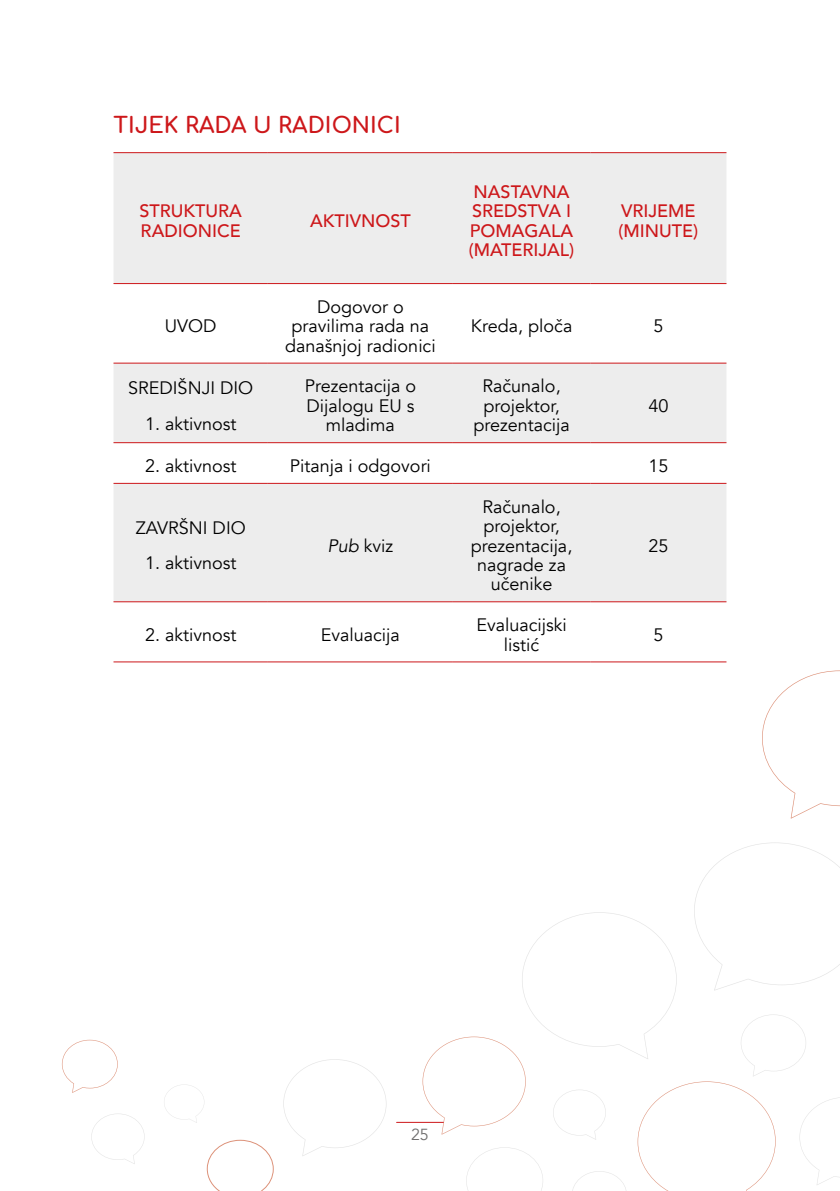
<style>
.page{position:relative;width:840px;height:1191px;background:#fff}
.page>*{position:absolute;margin:0;border:0;box-sizing:border-box;transform-origin:0 0}
.t1{font:700 22px "Comfortaa";color:#cd171a}
.t2{font:18px/19.4px "Avenir";color:#000;text-align:center}
.t3{font:500 18px/19.4px "Avenir";color:#cd171a}
.t4{font:16px "Avenir";color:#706f6f}
.s1{font-style:italic}
</style>
<div class="page">
<hr style="left:396px;top:1121px;width:47px;height:1px;background:#cd171a">
<svg style="left:91px;top:1113px;width:53px;height:51px"></svg>
<svg style="left:62px;top:1039px;width:56px;height:53px"></svg>
<svg style="left:207px;top:1139px;width:66px;height:52px"></svg>
<svg style="left:164px;top:1084px;width:40px;height:38px"></svg>
<svg style="left:762px;top:670px;width:77px;height:148px"></svg>
<svg style="left:283px;top:1059px;width:103px;height:97px"></svg>
<svg style="left:422px;top:842px;width:417px;height:349px"></svg>
<svg style="left:113px;top:153px;width:613px;height:448px;fill:#ededed"></svg>
<hr style="left:113px;top:152px;width:155px;height:1px;background:#cd171a">
<hr style="left:268px;top:152px;width:184px;height:1px;background:#cd171a">
<hr style="left:452px;top:152px;width:138px;height:1px;background:#cd171a">
<hr style="left:590px;top:152px;width:136px;height:1px;background:#cd171a">
<hr style="left:113px;top:283px;width:155px;height:1px;background:#cd171a">
<hr style="left:268px;top:283px;width:184px;height:1px;background:#cd171a">
<hr style="left:452px;top:283px;width:138px;height:1px;background:#cd171a">
<hr style="left:590px;top:283px;width:136px;height:1px;background:#cd171a">
<hr style="left:113px;top:362px;width:155px;height:1px;background:#cd171a">
<hr style="left:268px;top:362px;width:184px;height:1px;background:#cd171a">
<hr style="left:452px;top:362px;width:138px;height:1px;background:#cd171a">
<hr style="left:590px;top:362px;width:136px;height:1px;background:#cd171a">
<hr style="left:113px;top:442px;width:155px;height:1px;background:#cd171a">
<hr style="left:268px;top:442px;width:184px;height:1px;background:#cd171a">
<hr style="left:452px;top:442px;width:138px;height:1px;background:#cd171a">
<hr style="left:590px;top:442px;width:136px;height:1px;background:#cd171a">
<hr style="left:113px;top:483px;width:155px;height:1px;background:#cd171a">
<hr style="left:268px;top:483px;width:184px;height:1px;background:#cd171a">
<hr style="left:452px;top:483px;width:138px;height:1px;background:#cd171a">
<hr style="left:590px;top:483px;width:136px;height:1px;background:#cd171a">
<hr style="left:113px;top:601px;width:155px;height:1px;background:#cd171a">
<hr style="left:268px;top:601px;width:184px;height:1px;background:#cd171a">
<hr style="left:452px;top:601px;width:138px;height:1px;background:#cd171a">
<hr style="left:590px;top:601px;width:136px;height:1px;background:#cd171a">
<hr style="left:113px;top:661px;width:155px;height:1px;background:#cd171a">
<hr style="left:268px;top:661px;width:184px;height:1px;background:#cd171a">
<hr style="left:452px;top:661px;width:138px;height:1px;background:#cd171a">
<hr style="left:590px;top:661px;width:136px;height:1px;background:#cd171a">
<p class="t1" style="left:113px;top:104px;width:288px">TIJEK RADA U RADIONICI</p>
<p class="t3" style="left:139px;top:200px;width:104px">STRUKTURA<br>RADIONICE</p>
<p class="t3" style="left:310px;top:210px;width:102px">AKTIVNOST</p>
<p class="t2" style="left:165px;top:317px;width:53px">UVOD</p>
<p class="t2" style="left:285px;top:297px;width:152px">Dogovor o pravilima rada na današnjoj radionici</p>
<p class="t3" style="left:468px;top:181px;width:107px">NASTAVNA<br>SREDSTVA I<br>POMAGALA (MATERIJAL)</p>
<p class="t3" style="left:618px;top:200px;width:81px">VRIJEME (MINUTE)</p>
<p class="t2" style="left:470px;top:317px;width:103px">Kreda, ploča</p>
<p class="t2" style="left:653px;top:317px;width:12px">5</p>
<p class="t2" style="left:128px;top:378px;width:126px">SREDIŠNJI DIO</p>
<p class="t2" style="left:145px;top:414px;width:93px">1. aktivnost</p>
<p class="t2" style="left:304px;top:377px;width:113px">Prezentacija o<br>Dijalogu EU s mladima</p>
<p class="t2" style="left:473px;top:377px;width:98px">Računalo, projektor, prezentacija</p>
<p class="t2" style="left:648px;top:396px;width:22px">40</p>
<p class="t2" style="left:145px;top:456px;width:93px">2. aktivnost</p>
<p class="t2" style="left:290px;top:456px;width:142px">Pitanja i odgovori</p>
<p class="t2" style="left:648px;top:456px;width:22px">15</p>
<p class="t2" style="left:136px;top:518px;width:111px">ZAVRŠNI DIO</p>
<p class="t2" style="left:145px;top:553px;width:93px">1. aktivnost</p>
<p class="t2" style="left:327px;top:536px;width:67px"><span class="s1">Pub</span> kviz</p>
<p class="t2" style="left:470px;top:497px;width:103px">Računalo, projektor, prezentacija, nagrade za učenike</p>
<p class="t2" style="left:648px;top:536px;width:22px">25</p>
<p class="t2" style="left:145px;top:625px;width:93px">2. aktivnost</p>
<p class="t2" style="left:321px;top:625px;width:81px">Evaluacija</p>
<p class="t2" style="left:476px;top:615px;width:92px">Evaluacijski listić</p>
<p class="t2" style="left:653px;top:625px;width:12px">5</p>
<p class="t4" style="left:411px;top:1125px;width:19px">25</p>
</div>
